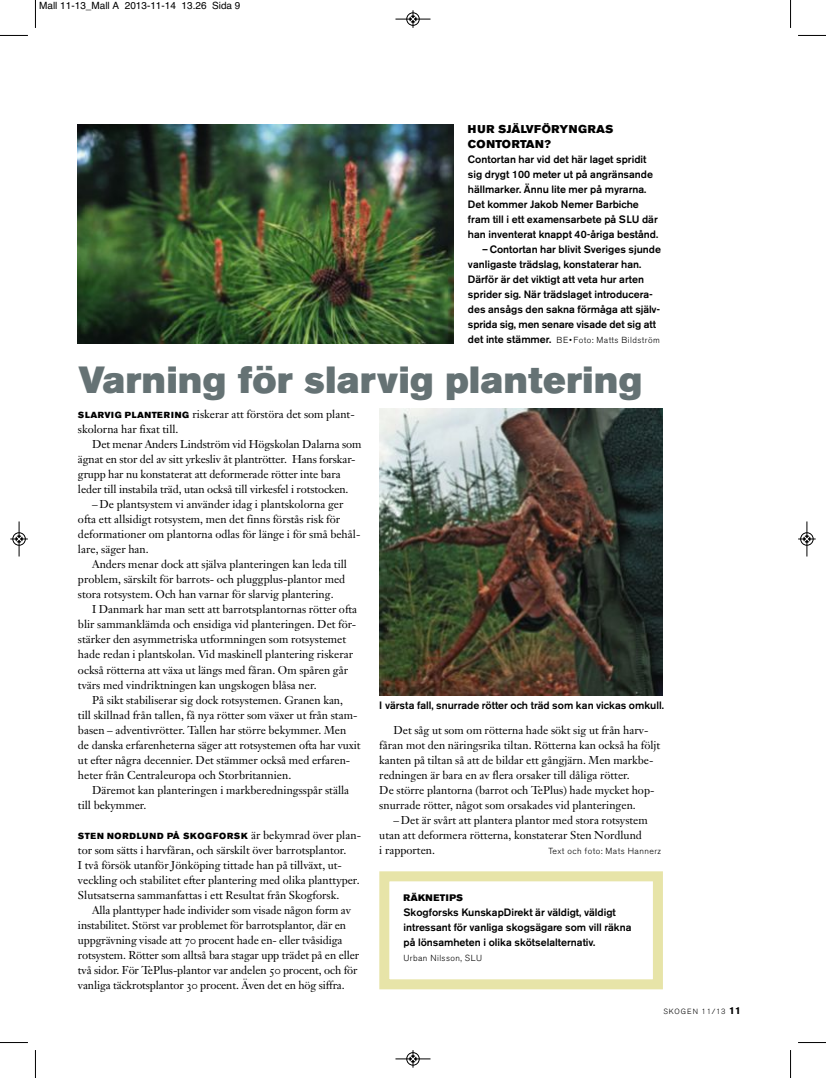
<style>
.page{position:relative;width:826px;height:1078px;background:#fff}
.page>*{position:absolute;margin:0;border:0;box-sizing:border-box;transform-origin:0 0}
.t1{font:37.5px "Akzidenz Grotesk BE Super";letter-spacing:.015em;color:#657274}
.t2{font:11.25px/15px "Janson Text";color:#000}
.t3{font:11.25px/15px "Akzidenz Grotesk BE Super";letter-spacing:.025em;color:#000}
.t4{font:500 10.62px/15px "Akzidenz Grotesk BE";color:#000}
.t5{font:10px "Helvetica";color:#000}
.t6{font:9.38px "Akzidenz Grotesk BE Super";letter-spacing:.03em;color:#000}
.t7{font:8.75px "Akzidenz Grotesk BE Light Os F";letter-spacing:.05em;color:#000}
.t8{font:8.75px "Akzidenz Grotesk BE Super";letter-spacing:.08em;color:#000}
.t9{font:300 7.5px "Akzidenz Grotesk BE";letter-spacing:.12em;color:#000}
.s1{font-family:"Akzidenz Grotesk BE";font-weight:500;font-size:10.62px}
.s2{font-family:"Akzidenz Grotesk BE Super";font-size:8.75px}
.s3{font-family:"Janson Text";font-size:11.25px}
.s4{font-family:"Janson Text Roman SC"}
.s5{font-weight:700;font-size:10px}
</style>
<div class="page">
<img style="left:379px;top:409px;width:284px;height:286px">
<img style="left:78px;top:125px;width:376px;height:219px">
<div style="left:379px;top:871px;width:284px;height:118px;border:10px solid #e7e4a8"></div>
<svg style="left:35px;top:0;width:1px;height:28px"></svg>
<svg style="left:0;top:35px;width:28px;height:1px"></svg>
<svg style="left:790px;top:0;width:1px;height:28px"></svg>
<svg style="left:798px;top:35px;width:28px;height:1px"></svg>
<svg style="left:35px;top:1050px;width:1px;height:27px"></svg>
<svg style="left:0;top:1042px;width:28px;height:1px"></svg>
<svg style="left:790px;top:1050px;width:1px;height:27px"></svg>
<svg style="left:798px;top:1042px;width:28px;height:1px"></svg>
<div style="left:406px;top:12px;width:13px;height:14px;border:1px solid #fff;border-radius:50%"></div>
<hr style="left:395px;top:19px;width:35px;height:1px;background:#000">
<div style="left:406px;top:13px;width:13px;height:12px;border:1px solid #000;border-radius:50%"></div>
<svg style="left:410px;top:10px;width:6px;height:18px"></svg>
<div style="left:406px;top:1051px;width:13px;height:14px;border:1px solid #fff;border-radius:50%"></div>
<hr style="left:395px;top:1058px;width:35px;height:1px;background:#000">
<div style="left:406px;top:1052px;width:13px;height:12px;border:1px solid #000;border-radius:50%"></div>
<svg style="left:410px;top:1050px;width:6px;height:17px"></svg>
<div style="left:12px;top:532px;width:14px;height:13px;border:1px solid #fff;border-radius:50%"></div>
<hr style="left:19px;top:521px;width:1px;height:35px;background:#000">
<div style="left:13px;top:532px;width:12px;height:13px;border:1px solid #000;border-radius:50%"></div>
<svg style="left:10px;top:535px;width:18px;height:7px"></svg>
<hr style="left:806px;top:521px;width:1px;height:35px;background:#000">
<div style="left:800px;top:532px;width:13px;height:13px;border:1px solid #000;border-radius:50%"></div>
<svg style="left:798px;top:535px;width:17px;height:7px"></svg>
<p class="t5" style="left:39px;top:2px;width:203px">Mall 11-13_Mall A 2013-11-14 13.26 Sida 9</p>
<p class="t3" style="left:468px;top:123px;width:147px">HUR SJÄLVFÖRYNGRAS<br>CONTORTAN?</p>
<p class="t4" style="left:468px;top:153px;width:192px">Contortan har vid det här laget spridit sig drygt 100 meter ut på angränsande hällmarker. Ännu lite mer på myrarna.<br>Det kommer Jakob Nemer Barbiche fram till i ett examensarbete på SLU där han inventerat knappt 40-åriga bestånd.</p>
<p class="t4" style="left:468px;top:243px;width:195px;text-indent:14px">– Contortan har blivit Sveriges sjunde vanligaste trädslag, konstaterar han.<br>Därför är det viktigt att veta hur arten sprider sig. När trädslaget introducera&shy;des ansågs den sakna förmåga att själv&shy;sprida sig, men senare visade det sig att</p>
<p class="t7" style="left:468px;top:337px;width:193px"><span class="s1">det inte stämmer.</span> BE•Foto: Matts Bildström</p>
<h1 class="t1" style="left:79px;top:366px;width:565px">Varning för slarvig plantering</h1>
<p class="t2" style="left:78px;top:408px;width:278px"><span class="s2">SLARVIG PLANTERING</span> riskerar att förstöra det som plant&shy;skolorna har fixat till.</p>
<p class="t2" style="left:78px;top:438px;width:285px;text-indent:14px">Det menar Anders Lindström vid Högskolan Dalarna som ägnat en stor del av sitt yrkesliv åt plantrötter. Hans forskar&shy;grupp har nu konstaterat att deformerade rötter inte bara leder till instabila träd, utan också till virkesfel i rotstocken.</p>
<p class="t2" style="left:78px;top:498px;width:284px;text-indent:14px">– De plantsystem vi använder idag i plantskolorna ger ofta ett allsidigt rotsystem, men det finns förstås risk för deformationer om plantorna odlas för länge i för små behål&shy;lare, säger han.</p>
<p class="t2" style="left:78px;top:558px;width:270px;text-indent:14px">Anders menar dock att själva planteringen kan leda till problem, särskilt för barrots- och pluggplus-plantor med stora rotsystem. Och han varnar för slarvig plantering.</p>
<p class="t2" style="left:78px;top:603px;width:281px;text-indent:14px">I Danmark har man sett att barrotsplantornas rötter ofta blir sammanklämda och ensidiga vid planteringen. Det för&shy;stärker den asymmetriska utformningen som rotsystemet hade redan i plantskolan. Vid maskinell plantering riskerar också rötterna att växa ut längs med fåran. Om spåren går tvärs med vindriktningen kan ungskogen blåsa ner.</p>
<p class="t2" style="left:78px;top:693px;width:284px;text-indent:14px">På sikt stabiliserar sig dock rotsystemen. Granen kan,<br>till skillnad från tallen, få nya rötter som växer ut från stam&shy;basen – adventivrötter. Tallen har större bekymmer. Men<br>de danska erfarenheterna säger att rotsystemen ofta har vuxit ut efter några decennier. Det stämmer också med erfaren&shy;heter från Centraleuropa och Storbritannien.</p>
<p class="t2" style="left:78px;top:783px;width:273px;text-indent:14px">Däremot kan planteringen i markberedningsspår ställa till bekymmer.</p>
<p class="t8" style="left:78px;top:832px;width:284px">STEN NORDLUND PÅ SKOGFORSK <span class="s3">är bekymrad över plan-</span></p>
<p class="t2" style="left:78px;top:843px;width:283px">tor som sätts i harvfåran, och särskilt över barrotsplantor.<br>I två försök utanför Jönköping tittade han på tillväxt, ut&shy;veckling och stabilitet efter plantering med olika planttyper.<br>Slutsatserna sammanfattas i ett Resultat från Skogforsk.</p>
<p class="t2" style="left:78px;top:903px;width:283px;text-indent:14px">Alla planttyper hade individer som visade någon form av instabilitet. Störst var problemet för barrotsplantor, där en uppgrävning visade att <span class="s4">70</span> procent hade en- eller tvåsidiga rotsystem. Rötter som alltså bara stagar upp trädet på en eller två sidor. För TePlus-plantor var andelen <span class="s4">50</span> procent, och för vanliga täckrotsplantor <span class="s4">30</span> procent. Även det en hög siffra.</p>
<p class="t4" style="left:379px;top:698px;width:286px">I värsta fall, snurrade rötter och träd som kan vickas omkull.</p>
<p class="t2" style="left:379px;top:723px;width:282px;text-indent:14px">Det såg ut som om rötterna hade sökt sig ut från harv&shy;fåran mot den näringsrika tiltan. Rötterna kan också ha följt kanten på tiltan så att de bildar ett gångjärn. Men markbe&shy;redningen är bara en av flera orsaker till dåliga rötter.<br>De större plantorna (barrot och TePlus) hade mycket hop&shy;snurrade rötter, något som orsakades vid planteringen.</p>
<p class="t2" style="left:379px;top:813px;width:270px;text-indent:14px">– Det är svårt att plantera plantor med stora rotsystem utan att deformera rötterna, konstaterar Sten Nordlund i rapporten.</p>
<p class="t7" style="left:548px;top:847px;width:114px">Text och foto: Mats Hannerz</p>
<p class="t6" style="left:403px;top:894px;width:61px">RÄKNETIPS</p>
<p class="t4" style="left:403px;top:905px;width:229px">Skogforsks KunskapDirekt är väldigt, väldigt intressant för vanliga skogsägare som vill räkna på lönsamheten i olika skötselalternativ.</p>
<p class="t7" style="left:403px;top:954px;width:80px">Urban Nilsson, SLU</p>
<p class="t9" style="left:663px;top:1008px;width:79px">SKOGEN 11/13 <span class="s5">11</span></p>
</div>
